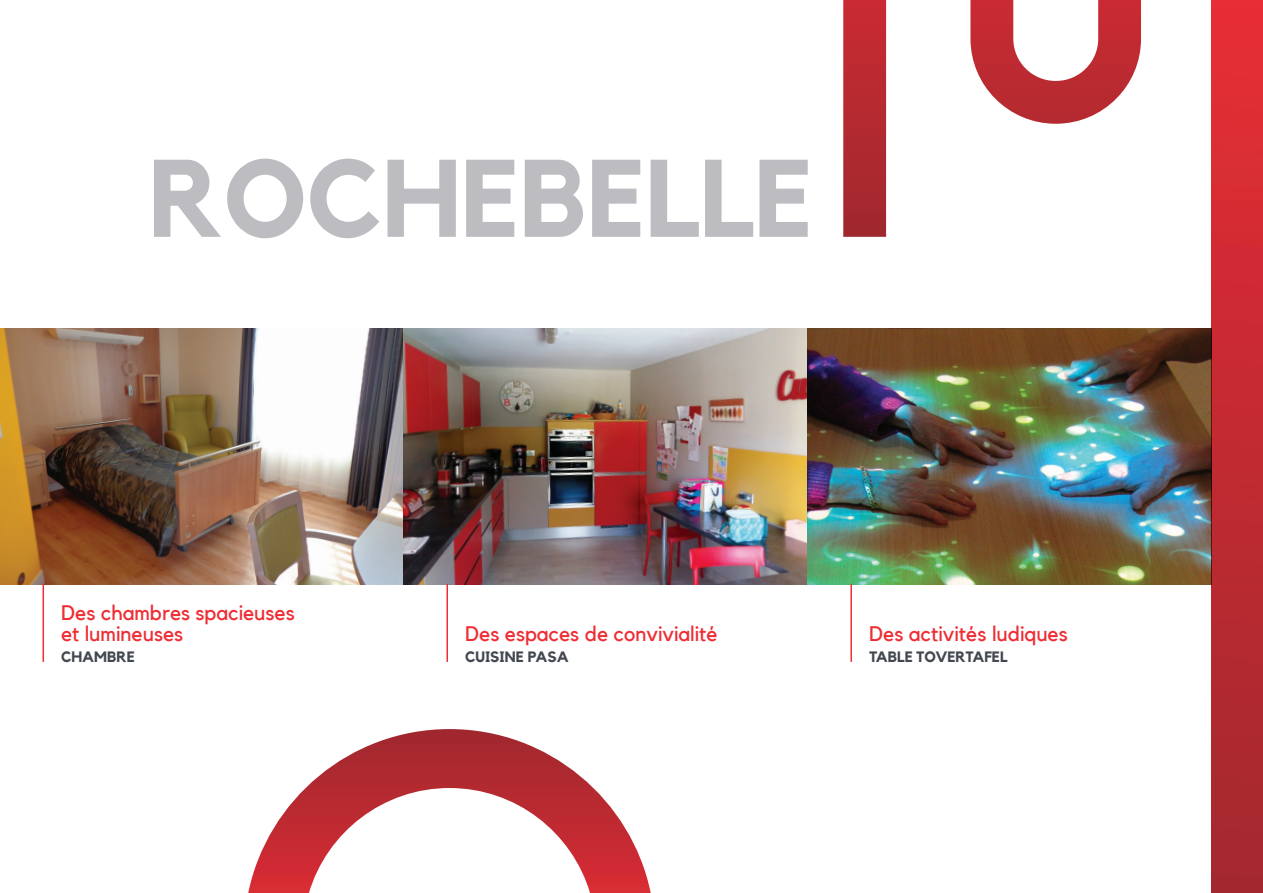
<style>
.page{position:relative;width:1263px;height:893px;background:#fff}
.page>*{position:absolute;margin:0;border:0;box-sizing:border-box;transform-origin:0 0}
.t1{font:700 108.75px "Kollektif";color:#bdbcc0}
.t2{font:21px/21px "Kollektif";color:#ee2d34}
.t3{font:700 15px "Kollektif";color:#434850}
</style>
<div class="page">
<img style="left:1px;top:329px;width:1211px;height:255px">
<img style="left:0;top:329px;width:1px;height:255px">
<hr style="left:43px;top:584px;width:1px;height:78px;background:#ee2d34">
<hr style="left:446px;top:584px;width:2px;height:78px;background:#ee2d34">
<hr style="left:850px;top:584px;width:2px;height:78px;background:#ee2d34">
<div style="left:1212px;top:0;width:51px;height:893px;background:linear-gradient(to bottom,#e62d35,#a1282e)"></div>
<svg style="left:843px;top:0;width:298px;height:237px"></svg>
<svg style="left:248px;top:729px;width:403px;height:164px"></svg>
<h1 class="t1" style="left:149px;top:135px;width:666px">ROCHEBELLE</h1>
<p class="t2" style="left:61px;top:602px;width:235px">Des chambres spacieuses et lumineuses</p>
<p class="t3" style="left:61px;top:648px;width:75px">CHAMBRE</p>
<p class="t2" style="left:465px;top:623px;width:254px">Des espaces de convivialité</p>
<p class="t3" style="left:465px;top:648px;width:105px">CUISINE PASA</p>
<p class="t2" style="left:869px;top:623px;width:200px">Des activités ludiques</p>
<p class="t3" style="left:869px;top:648px;width:140px">TABLE TOVERTAFEL</p>
</div>
